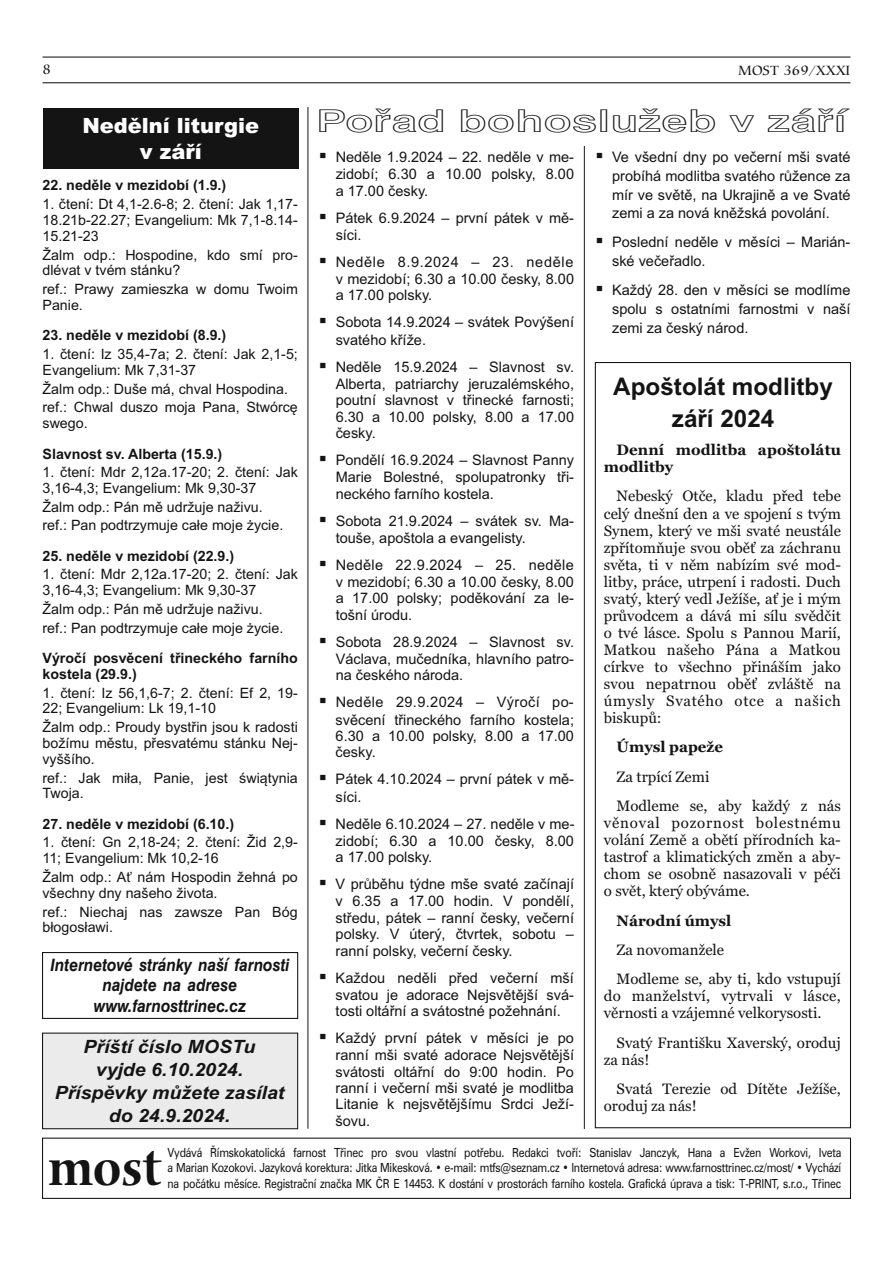
<style>
.page{position:relative;width:893px;height:1263px;background:#fff}
.page>*{position:absolute;margin:0;border:0;box-sizing:border-box;transform-origin:0 0}
.t1{font:51.3px "Bitstream Carmina Md AT Bold";color:#141414;scale:.91 1}
.t2{font:31.35px "Swiss 721 Bd Oul AT";color:#141414;scale:1.49 1}
.t3{font:700 24.3px/32px "Arial";color:#141414;text-align:center}
.t4{font:900 21px/26px "Arial";color:#fff;text-align:center}
.t5{font:italic 700 18.3px/23.1px "Arial";color:#141414;text-align:center;scale:1.07 1}
.t6{font:italic 17.1px/20.7px "Swiss 721 AT Bold";color:#141414;text-align:center;scale:.9 1}
.t7{font:15px/17.1px "Georgia";color:#141414}
.t8{font:700 15px/17.1px "Georgia";color:#141414}
.t9{font:14.55px/16.5px "Arial";color:#141414;text-align:justify}
.t10{font:14.25px/15.9px "Arial";color:#141414}
.t11{font:700 14.25px/15.9px "Arial";color:#141414}
.t12{font:500 14.25px "Carmina BTCE";color:#141414}
.t13{font:12.6px/15.9px "Zurich AT";letter-spacing:-.02em;color:#141414;text-align:justify;scale:.85 1}
</style>
<div class="page">
<hr style="left:43px;top:57px;width:807px;height:1px;background:#141414">
<hr style="left:43px;top:82px;width:807px;height:1px;background:#141414">
<div style="left:42px;top:1137px;width:809px;height:62px;border:1px solid #141414"></div>
<div style="left:43px;top:108px;width:255px;height:61px;background:#141414"></div>
<div style="left:42px;top:1032px;width:257px;height:98px;background:#ebebeb"></div>
<div style="left:42px;top:952px;width:256px;height:67px;border:1px solid #141414"></div>
<hr style="left:584px;top:146px;width:1px;height:983px;background:#141414">
<hr style="left:308px;top:107px;width:1px;height:1022px;background:#141414">
<div style="left:595px;top:362px;width:256px;height:766px;border:1px solid #141414"></div>
<p class="t12" style="left:43px;top:64px;width:10px">8</p>
<p class="t12" style="left:738px;top:64px;width:113px">MOST 369/XXXI</p>
<h3 class="t4" style="left:82px;top:115px;width:178px">Nedělní liturgie v září</h3>
<h2 class="t2" style="left:316px;top:108px;width:358px">Pořad bohoslužeb v září</h2>
<p class="t9" style="left:336px;top:150px;width:240px;text-indent:-17px">▪Neděle 1.9.2024 – 22. neděle v me&shy;zidobí; 6.30 a 10.00 polsky, 8.00 a 17.00 česky.</p>
<p class="t9" style="left:336px;top:210px;width:240px;line-height:17.1px;text-indent:-17px">▪Pátek 6.9.2024 – první pátek v mě&shy;síci.</p>
<p class="t9" style="left:336px;top:255px;width:240px;text-indent:-17px">▪Neděle 8.9.2024 – 23. neděle v mezidobí; 6.30 a 10.00 česky, 8.00 a 17.00 polsky.</p>
<p class="t9" style="left:336px;top:315px;width:240px;line-height:17.1px;text-indent:-17px">▪Sobota 14.9.2024 – svátek Povýšení svatého kříže.</p>
<p class="t9" style="left:336px;top:360px;width:240px;text-indent:-17px">▪Neděle 15.9.2024 – Slavnost sv.<br>Alberta, patriarchy jeruzalémského, poutní slavnost v třinecké farnosti; 6.30 a 10.00 polsky, 8.00 a 17.00 česky.</p>
<p class="t9" style="left:336px;top:453px;width:240px;text-indent:-17px">▪Pondělí 16.9.2024 – Slavnost Panny Marie Bolestné, spolupatronky tři&shy;neckého farního kostela.</p>
<p class="t9" style="left:336px;top:513px;width:240px;line-height:17.1px;text-indent:-17px">▪Sobota 21.9.2024 – svátek sv. Ma&shy;touše, apoštola a evangelisty.</p>
<p class="t9" style="left:336px;top:558px;width:240px;text-indent:-17px">▪Neděle 22.9.2024 – 25. neděle v mezidobí; 6.30 a 10.00 česky, 8.00 a 17.00 polsky; poděkování za le&shy;tošní úrodu.</p>
<p class="t9" style="left:336px;top:635px;width:240px;text-indent:-17px">▪Sobota 28.9.2024 – Slavnost sv.<br>Václava, mučedníka, hlavního patro&shy;na českého národa.</p>
<p class="t9" style="left:336px;top:695px;width:240px;text-indent:-17px">▪Neděle 29.9.2024 – Výročí po&shy;svěcení třineckého farního kostela; 6.30 a 10.00 polsky, 8.00 a 17.00 česky.</p>
<p class="t9" style="left:336px;top:772px;width:240px;line-height:17.1px;text-indent:-17px">▪Pátek 4.10.2024 – první pátek v mě&shy;síci.</p>
<p class="t9" style="left:336px;top:816px;width:240px;text-indent:-17px">▪Neděle 6.10.2024 – 27. neděle v me&shy;zidobí; 6.30 a 10.00 česky, 8.00 a 17.00 polsky.</p>
<p class="t9" style="left:336px;top:877px;width:240px;text-indent:-17px">▪V průběhu týdne mše svaté začínají v 6.35 a 17.00 hodin. V pondělí, středu, pátek – ranní česky, večerní polsky. V úterý, čtvrtek, sobotu – ranní polsky, večerní česky.</p>
<p class="t9" style="left:336px;top:970px;width:240px;text-indent:-17px">▪Každou neděli před večerní mší svatou je adorace Nejsvětější svá&shy;tosti oltářní a svátostné požehnání.</p>
<p class="t9" style="left:336px;top:1031px;width:240px;text-indent:-17px">▪Každý první pátek v měsíci je po ranní mši svaté adorace Nejsvětější svátosti oltářní do 9:00 hodin. Po ranní i večerní mši svaté je modlitba Litanie k nejsvětějšímu Srdci Ježí&shy;šovu.</p>
<p class="t9" style="left:612px;top:149px;width:240px;line-height:18.6px;text-indent:-17px">▪Ve všední dny po večerní mši svaté probíhá modlitba svatého růžence za mír ve světě, na Ukrajině a ve Svaté zemi a za nová kněžská povolání.</p>
<p class="t9" style="left:612px;top:234px;width:240px;line-height:19px;text-indent:-17px">▪Poslední neděle v měsíci – Marián&shy;ské večeřadlo.</p>
<p class="t9" style="left:612px;top:282px;width:240px;line-height:18.8px;text-indent:-17px">▪Každý 28. den v měsíci se modlíme spolu s ostatními farnostmi v naší zemi za český národ.</p>
<p class="t11" style="left:43px;top:179px;width:185px">22. neděle v mezidobí (1.9.)</p>
<p class="t10" style="left:43px;top:197px;width:257px;text-align:justify">1. čtení: Dt 4,1-2.6-8; 2. čtení: Jak 1,17- 18.21b-22.27; Evangelium: Mk 7,1-8.14- 15.21-23</p>
<p class="t10" style="left:43px;top:248px;width:257px">Žalm odp.: Hospodine, kdo smí pro&shy;dlévat v tvém stánku?</p>
<p class="t10" style="left:43px;top:282px;width:257px">ref.: Prawy zamieszka w domu Twoim<br>Panie.</p>
<p class="t11" style="left:43px;top:329px;width:185px">23. neděle v mezidobí (8.9.)</p>
<p class="t10" style="left:43px;top:347px;width:257px">1. čtení: Iz 35,4-7a; 2. čtení: Jak 2,1-5;<br>Evangelium: Mk 7,31-37</p>
<p class="t10" style="left:43px;top:381px;width:257px;line-height:18.6px">Žalm odp.: Duše má, chval Hospodina. ref.: Chwal duszo moja Pana, Stwórcę</p>
<p class="t10" style="left:43px;top:416px;width:47px">swego.</p>
<p class="t11" style="left:43px;top:447px;width:181px">Slavnost sv. Alberta (15.9.)</p>
<p class="t10" style="left:43px;top:465px;width:257px">1. čtení: Mdr 2,12a.17-20; 2. čtení: Jak<br>3,16-4,3; Evangelium: Mk 9,30-37</p>
<p class="t10" style="left:43px;top:499px;width:242px;line-height:18.6px">Žalm odp.: Pán mě udržuje naživu. ref.: Pan podtrzymuje całe moje życie.</p>
<p class="t11" style="left:43px;top:549px;width:193px">25. neděle v mezidobí (22.9.)</p>
<p class="t10" style="left:43px;top:568px;width:257px">1. čtení: Mdr 2,12a.17-20; 2. čtení: Jak<br>3,16-4,3; Evangelium: Mk 9,30-37</p>
<p class="t10" style="left:43px;top:601px;width:242px;line-height:18.6px">Žalm odp.: Pán mě udržuje naživu. ref.: Pan podtrzymuje całe moje życie.</p>
<p class="t11" style="left:43px;top:651px;width:257px">Výročí posvěcení třineckého farního kostela (29.9.)</p>
<p class="t10" style="left:43px;top:686px;width:257px">1. čtení: Iz 56,1,6-7; 2. čtení: Ef 2, 19-<br>22; Evangelium: Lk 19,1-10</p>
<p class="t10" style="left:43px;top:720px;width:257px;text-align:justify">Žalm odp.: Proudy bystřin jsou k radosti božímu městu, přesvatému stánku Nej&shy;vyššího.</p>
<p class="t10" style="left:43px;top:771px;width:257px">ref.: Jak miła, Panie, jest świątynia<br>Twoja.</p>
<p class="t11" style="left:43px;top:817px;width:193px">27. neděle v mezidobí (6.10.)</p>
<p class="t10" style="left:43px;top:836px;width:257px">1. čtení: Gn 2,18-24; 2. čtení: Žid 2,9-<br>11; Evangelium: Mk 10,2-16</p>
<p class="t10" style="left:43px;top:870px;width:257px">Žalm odp.: Ať nám Hospodin žehná po všechny dny našeho života.</p>
<p class="t10" style="left:43px;top:905px;width:257px">ref.: Niechaj nas zawsze Pan Bóg błogosławi.</p>
<h3 class="t3" style="left:613px;top:373px;width:221px">Apoštolát modlitby září 2024</h3>
<p class="t8" style="left:604px;top:442px;width:239px;text-indent:13px">Denní modlitba apoštolátu modlitby</p>
<p class="t7" style="left:604px;top:489px;width:239px;text-align:justify;text-indent:13px">Nebeský Otče, kladu před tebe celý dnešní den a ve spojení s tvým Synem, který ve mši svaté neustále zpřítomňuje svou oběť za záchranu světa, ti v něm nabízím své mod&shy;litby, práce, utrpení i radosti. Duch svatý, který vedl Ježíše, ať je i mým průvodcem a dává mi sílu svědčit o tvé lásce. Spolu s Pannou Marií, Matkou našeho Pána a Matkou církve to všechno přináším jako svou nepatrnou oběť zvláště na úmysly Svatého otce a našich biskupů:</p>
<p class="t8" style="left:617px;top:740px;width:108px">Úmysl papeže</p>
<p class="t7" style="left:617px;top:763px;width:226px;line-height:29.2px">Za trpící Zemi<br>Modleme se, aby každý z nás</p>
<p class="t7" style="left:604px;top:815px;width:239px;text-align:justify">věnoval pozornost bolestnému volání Země a obětí přírodních ka&shy;tastrof a klimatických změn a aby&shy;chom se osobně nasazovali v péči o svět, který obýváme.</p>
<p class="t8" style="left:617px;top:913px;width:116px">Národní úmysl</p>
<p class="t7" style="left:617px;top:936px;width:226px;line-height:29.2px">Za novomanžele<br>Modleme se, aby ti, kdo vstupují</p>
<p class="t7" style="left:604px;top:989px;width:239px">do manželství, vytrvali v lásce, věrnosti a vzájemné velkorysosti.</p>
<p class="t7" style="left:604px;top:1035px;width:239px;text-indent:13px">Svatý Františku Xaverský, oroduj za nás!</p>
<p class="t7" style="left:604px;top:1081px;width:239px;text-indent:13px">Svatá Terezie od Dítěte Ježíše, oroduj za nás!</p>
<p class="t6" style="left:50px;top:956px;width:267px">Internetové stránky naší farnosti najdete na adrese www.farnosttrinec.cz</p>
<p class="t5" style="left:55px;top:1036px;width:216px">Příští číslo MOSTu<br>vyjde 6.10.2024.<br>Příspěvky můžete zasílat do 24.9.2024.</p>
<h1 class="t1" style="left:48px;top:1146px;width:127px">most</h1>
<p class="t13" style="left:168px;top:1145px;width:794px">Vydává Římskokatolická farnost Třinec pro svou vlastní potřebu. Redakci tvoří: Stanislav Janczyk, Hana a Evžen Workovi, Iveta a Marian Kozokovi. Jazyková korektura: Jitka Mikesková. • e-mail: mtfs@seznam.cz • Internetová adresa: www.farnosttrinec.cz/most/ • Vychází na počátku měsíce. Registrační značka MK ČR E 14453. K dostání v prostorách farního kostela. Grafická úprava a tisk: T-PRINT, s.r.o., Třinec</p>
</div>
